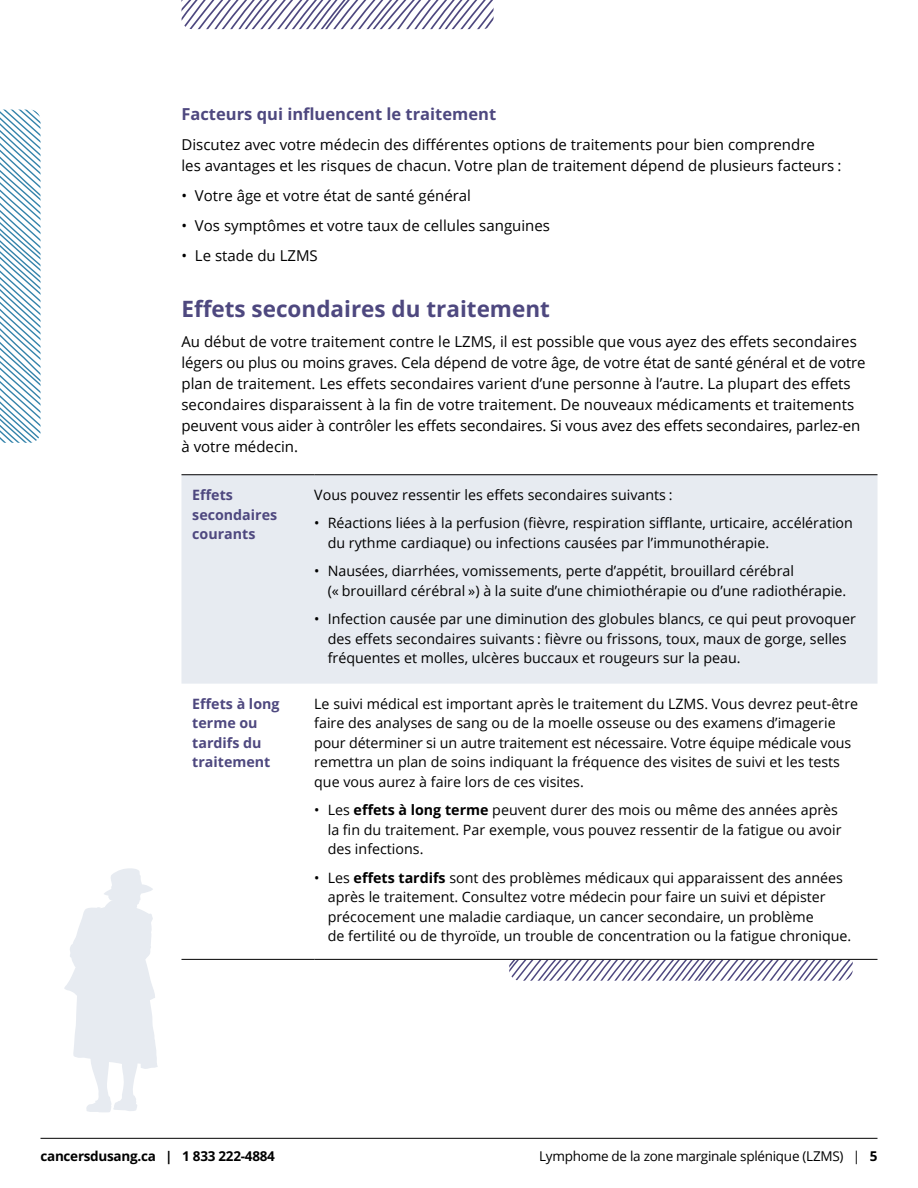
<style>
.page{position:relative;width:918px;height:1188px;background:#fff}
.page>*{position:absolute;margin:0;border:0;box-sizing:border-box;transform-origin:0 0}
.t1{font:700 22.5px "Open Sans";color:#4e487f}
.t2{font:700 16.5px "Open Sans";color:#4e487f}
.t3{font:15px/21px "Open Sans";color:#000}
.t4{font:14.25px/19.5px "Open Sans";color:#000}
.t5{font:700 14.25px/19.5px "Open Sans";color:#4e487f}
.t6{font:13.5px "Open Sans";letter-spacing:-.02em;color:#000}
.t7{font:700 13.5px "Open Sans";letter-spacing:-.02em;color:#000}
.s1{font-weight:700}
</style>
<div class="page">
<hr style="left:40px;top:1138px;width:838px;height:1px;background:#000">
<svg style="left:509px;top:960px;width:344px;height:21px"></svg>
<div style="left:181px;top:475px;width:697px;height:209px;background:#e7ebf1"></div>
<hr style="left:181px;top:959px;width:133px;height:1px;background:#000">
<hr style="left:314px;top:959px;width:564px;height:1px;background:#000">
<hr style="left:181px;top:474px;width:133px;height:1px;background:#000">
<hr style="left:314px;top:474px;width:564px;height:1px;background:#000">
<svg style="left:0;top:110px;width:40px;height:333px"></svg>
<svg style="left:64px;top:868px;width:94px;height:244px"></svg>
<svg style="left:181px;top:0;width:313px;height:29px"></svg>
<p class="t2" style="left:181px;top:102px;width:316px">Facteurs qui influencent le traitement</p>
<p class="t3" style="left:181px;top:134px;width:661px">Discutez avec votre médecin des différentes options de traitements pour bien comprendre<br>les avantages et les risques de chacun. Votre plan de traitement dépend de plusieurs facteurs :</p>
<p class="t3" style="left:181px;top:185px;width:291px">• Votre âge et votre état de santé général</p>
<p class="t3" style="left:181px;top:215px;width:370px">• Vos symptômes et votre taux de cellules sanguines</p>
<p class="t3" style="left:181px;top:245px;width:138px">• Le stade du LZMS</p>
<h1 class="t1" style="left:181px;top:293px;width:370px">Effets secondaires du traitement</h1>
<p class="t3" style="left:181px;top:331px;width:686px">Au début de votre traitement contre le LZMS, il est possible que vous ayez des effets secondaires légers ou plus ou moins graves. Cela dépend de votre âge, de votre état de santé général et de votre plan de traitement. Les effets secondaires varient d’une personne à l’autre. La plupart des effets secondaires disparaissent à la fin de votre traitement. De nouveaux médicaments et traitements peuvent vous aider à contrôler les effets secondaires. Si vous avez des effets secondaires, parlez-en à votre médecin.</p>
<p class="t5" style="left:192px;top:485px;width:86px">Effets secondaires courants</p>
<p class="t4" style="left:314px;top:485px;width:360px">Vous pouvez ressentir les effets secondaires suivants :</p>
<p class="t4" style="left:328px;top:513px;width:527px;text-indent:-13px">• Réactions liées à la perfusion (fièvre, respiration sifflante, urticaire, accélération du rythme cardiaque) ou infections causées par l’immunothérapie.</p>
<p class="t4" style="left:328px;top:561px;width:520px;text-indent:-13px">• Nausées, diarrhées, vomissements, perte d’appétit, brouillard cérébral<br>(« brouillard cérébral ») à la suite d’une chimiothérapie ou d’une radiothérapie.</p>
<p class="t4" style="left:328px;top:609px;width:530px;text-indent:-13px">• Infection causée par une diminution des globules blancs, ce qui peut provoquer des effets secondaires suivants : fièvre ou frissons, toux, maux de gorge, selles fréquentes et molles, ulcères buccaux et rougeurs sur la peau.</p>
<p class="t5" style="left:192px;top:694px;width:89px">Effets à long terme ou tardifs du traitement</p>
<p class="t4" style="left:314px;top:694px;width:545px">Le suivi médical est important après le traitement du LZMS. Vous devrez peut-être faire des analyses de sang ou de la moelle osseuse ou des examens d’imagerie pour déterminer si un autre traitement est nécessaire. Votre équipe médicale vous remettra un plan de soins indiquant la fréquence des visites de suivi et les tests que vous aurez à faire lors de ces visites.</p>
<p class="t4" style="left:328px;top:800px;width:515px;text-indent:-13px">• Les <span class="s1">effets à long terme</span> peuvent durer des mois ou même des années après la fin du traitement. Par exemple, vous pouvez ressentir de la fatigue ou avoir des infections.</p>
<p class="t4" style="left:328px;top:867px;width:525px;text-indent:-13px">• Les <span class="s1">effets tardifs</span> sont des problèmes médicaux qui apparaissent des années après le traitement. Consultez votre médecin pour faire un suivi et dépister précocement une maladie cardiaque, un cancer secondaire, un problème<br>de fertilité ou de thyroïde, un trouble de concentration ou la fatigue chronique.</p>
<p class="t7" style="left:40px;top:1147px;width:236px">cancersdusang.ca | 1 833 222-4884</p>
<p class="t6" style="left:539px;top:1147px;width:340px">Lymphome de la zone marginale splénique (LZMS) | <span class="s1">5</span></p>
</div>
